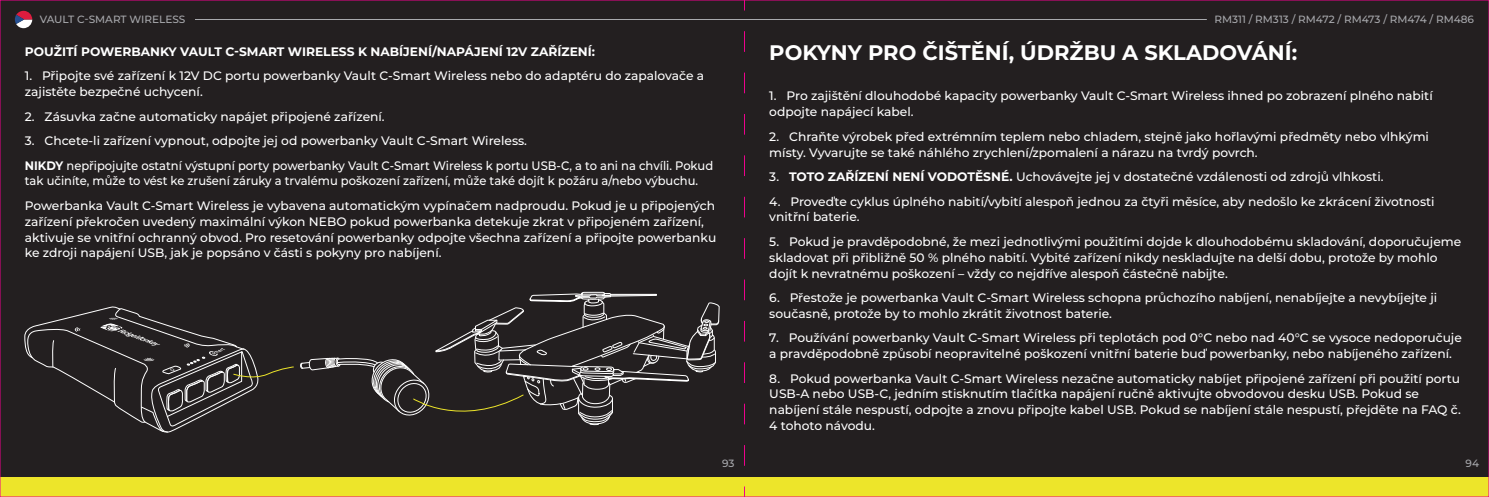
<style>
.page{position:relative;width:1489px;height:497px;background:#fff}
.page>*{position:absolute;margin:0;border:0;box-sizing:border-box;transform-origin:0 0}
.t1{font:700 21px "Montserrat";color:#fff}
.t2{font:500 12.25px/15.8px "Montserrat";color:#fff}
.t3{font:500 12.25px/24.5px "Montserrat";color:#fff;scale:.94 1}
.t4{font:700 12.25px "Montserrat";color:#fff}
.t5{font:500 10.5px "Montserrat";color:#a8a9ad}
.s1{font-weight:700}
</style>
<div class="page">
<div style="left:0;top:0;width:1488px;height:496px;background:#231f20"></div>
<div style="left:0;top:476px;width:1488px;height:20px;background:#ede52a"></div>
<svg style="left:15px;top:11px;width:17px;height:17px"></svg>
<hr style="left:195px;top:19px;width:1011px;height:1px;background:#a8a9ad">
<svg style="left:26px;top:291px;width:694px;height:186px"></svg>
<svg style="left:744px;top:31px;width:1px;height:434px"></svg>
<p class="t5" style="left:40px;top:12px;width:147px">VAULT C-SMART WIRELESS</p>
<p class="t5" style="left:1214px;top:12px;width:261px">RM311 / RM313 / RM472 / RM473 / RM474 / RM486</p>
<h1 class="t1" style="left:769px;top:37px;width:529px">POKYNY PRO ČIŠTĚNÍ, ÚDRŽBU A SKLADOVÁNÍ:</h1>
<p class="t2" style="left:769px;top:88px;width:665px">1. Pro zajištění dlouhodobé kapacity powerbanky Vault C-Smart Wireless ihned po zobrazení plného nabití odpojte napájecí kabel.</p>
<p class="t2" style="left:769px;top:128px;width:661px">2. Chraňte výrobek před extrémním teplem nebo chladem, stejně jako hořlavými předměty nebo vlhkými místy. Vyvarujte se také náhlého zrychlení/zpomalení a nárazu na tvrdý povrch.</p>
<p class="t2" style="left:769px;top:168px;width:615px">3. <span class="s1">TOTO ZAŘÍZENÍ NENÍ VODOTĚSNÉ.</span> Uchovávejte jej v dostatečné vzdálenosti od zdrojů vlhkosti.</p>
<p class="t2" style="left:769px;top:193px;width:667px">4. Proveďte cyklus úplného nabití/vybití alespoň jednou za čtyři měsíce, aby nedošlo ke zkrácení životnosti vnitřní baterie.</p>
<p class="t2" style="left:769px;top:233px;width:693px">5. Pokud je pravděpodobné, že mezi jednotlivými použitími dojde k dlouhodobému skladování, doporučujeme skladovat při přibližně 50 % plného nabití. Vybité zařízení nikdy neskladujte na delší dobu, protože by mohlo dojít k nevratnému poškození – vždy co nejdříve alespoň částečně nabijte.</p>
<p class="t2" style="left:769px;top:289px;width:669px">6. Přestože je powerbanka Vault C-Smart Wireless schopna průchozího nabíjení, nenabíjejte a nevybíjejte ji současně, protože by to mohlo zkrátit životnost baterie.</p>
<p class="t2" style="left:769px;top:329px;width:694px">7. Používání powerbanky Vault C-Smart Wireless při teplotách pod 0°C nebo nad 40°C se vysoce nedoporučuje a pravděpodobně způsobí neopravitelné poškození vnitřní baterie buď powerbanky, nebo nabíjeného zařízení.</p>
<p class="t2" style="left:769px;top:369px;width:693px">8. Pokud powerbanka Vault C-Smart Wireless nezačne automaticky nabíjet připojené zařízení při použití portu USB-A nebo USB-C, jedním stisknutím tlačítka napájení ručně aktivujte obvodovou desku USB. Pokud se nabíjení stále nespustí, odpojte a znovu připojte kabel USB. Pokud se nabíjení stále nespustí, přejděte na FAQ č.<br>4 tohoto návodu.</p>
<p class="t4" style="left:25px;top:42px;width:571px">POUŽITÍ POWERBANKY VAULT C-SMART WIRELESS K NABÍJENÍ/NAPÁJENÍ 12V ZAŘÍZENÍ:</p>
<p class="t2" style="left:25px;top:67px;width:680px">1. Připojte své zařízení k 12V DC portu powerbanky Vault C-Smart Wireless nebo do adaptéru do zapalovače a zajistěte bezpečné uchycení.</p>
<p class="t2" style="left:25px;top:108px;width:361px">2. Zásuvka začne automaticky napájet připojené zařízení.</p>
<p class="t2" style="left:25px;top:128px;width:690px;line-height:24.5px">3. Chcete-li zařízení vypnout, odpojte jej od powerbanky Vault C-Smart Wireless.<br><span class="s1">NIKDY</span> nepřipojujte ostatní výstupní porty powerbanky Vault C-Smart Wireless k portu USB-C, a to ani na chvíli. Pokud</p>
<p class="t3" style="left:25px;top:168px;width:736px">tak učiníte, může to vést ke zrušení záruky a trvalému poškození zařízení, může také dojít k požáru a/nebo výbuchu.<br>Powerbanka Vault C-Smart Wireless je vybavena automatickým vypínačem nadproudu. Pokud je u připojených</p>
<p class="t2" style="left:25px;top:213px;width:693px">zařízení překročen uvedený maximální výkon NEBO pokud powerbanka detekuje zkrat v připojeném zařízení, aktivuje se vnitřní ochranný obvod. Pro resetování powerbanky odpojte všechna zařízení a připojte powerbanku ke zdroji napájení USB, jak je popsáno v části s pokyny pro nabíjení.</p>
<p class="t5" style="left:722px;top:455px;width:14px">93</p>
<p class="t5" style="left:1465px;top:455px;width:15px">94</p>
</div>
